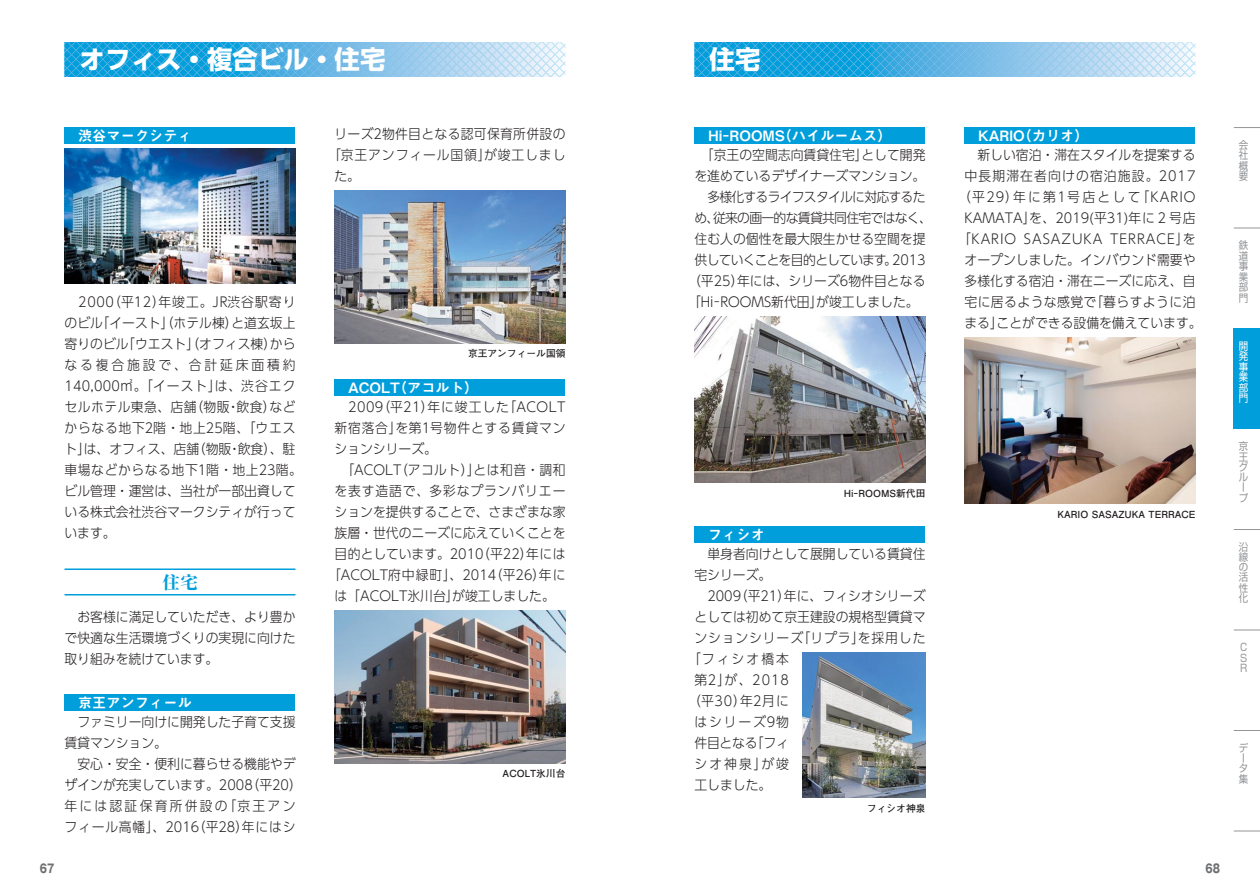
<style>
.page{position:relative;width:1260px;height:894px;background:#fff}
.page>*{position:absolute;margin:0;border:0;box-sizing:border-box;transform-origin:0 0}
.t1{font:700 25.5px "UD Shin Go Pr 6 N";color:#fff}
.t2{font:800 18px "Ryumin Pr 6 N";color:#009edb}
.t3{font:14.25px "Midashi Go Pr 6 N MB31";color:#fff}
.t4{font:300 13.5px/21px "UD Shin Go Pr 6 N";color:#231f20;scale:.95 1}
.t5{font:300 13.5px "UD Shin Go Pr 6 N";letter-spacing:.035em;color:#231f20;scale:.95 1}
.t6{font:300 13.5px "UD Shin Go Pr 6 N";letter-spacing:.07em;color:#231f20;scale:.95 1}
.t7{font:300 13.5px "UD Shin Go Pr 6 N";letter-spacing:.075em;color:#231f20;scale:.95 1}
.t8{font:300 13.5px "UD Shin Go Pr 6 N";letter-spacing:-.065em;color:#231f20;scale:.95 1}
.t9{font:300 13.5px "UD Shin Go Pr 6 N";letter-spacing:-.055em;color:#231f20;scale:.95 1}
.t10{font:300 13.5px "UD Shin Go Pr 6 N";letter-spacing:.105em;color:#231f20;scale:.95 1}
.t11{font:300 13.5px "UD Shin Go Pr 6 N";letter-spacing:-.06em;color:#231f20;scale:.95 1}
.t12{font:300 13.5px "UD Shin Go Pr 6 N";letter-spacing:.085em;color:#231f20;scale:.95 1}
.t13{font:300 13.5px "UD Shin Go Pr 6 N";letter-spacing:.03em;color:#231f20;scale:.95 1}
.t14{font:300 13.5px "UD Shin Go Pr 6 N";letter-spacing:.025em;color:#231f20;scale:.95 1}
.t15{font:300 13.5px "UD Shin Go Pr 6 N";letter-spacing:.06em;color:#231f20;scale:.95 1}
.t16{font:300 13.5px "UD Shin Go Pr 6 N";letter-spacing:.065em;color:#231f20;scale:.95 1}
.t17{font:300 13.5px "UD Shin Go Pr 6 N";letter-spacing:.145em;color:#231f20;scale:.95 1}
.t18{font:700 12px "Gothic MB101 Pr 6 N";color:#6d6e70;scale:.8 1}
.t19{font:10.5px/10.4px "Shin Go Pr 6 Regular 90 pv RKSJ V";color:#939598;text-align:justify;scale:.9 1}
.t20{font:10.5px/10.5px "Shin Go Pr 6 Regular 90 pv RKSJ V";color:#fff;text-align:justify;scale:.9 1}
.t21{font:700 9.75px "Futo Go B101 Pr 6 N";color:#231f20}
.s1{font-family:"Shin Go Pr 6 N"}
</style>
<div class="page">
<svg style="left:64px;top:42px;width:502px;height:34px;background:#66bbe6"></svg>
<div style="left:1234px;top:328px;width:26px;height:101px;background:#009edb"></div>
<svg style="left:1234px;top:529px;width:26px;height:1px"></svg>
<svg style="left:1234px;top:730px;width:26px;height:1px"></svg>
<svg style="left:1234px;top:630px;width:26px;height:1px"></svg>
<svg style="left:1234px;top:228px;width:26px;height:1px"></svg>
<svg style="left:1234px;top:127px;width:26px;height:1px"></svg>
<svg style="left:1234px;top:831px;width:26px;height:1px"></svg>
<svg style="left:694px;top:42px;width:502px;height:34px;background:#66bbe6"></svg>
<div style="left:694px;top:526px;width:232px;height:17px;background:#009edb"></div>
<div style="left:694px;top:128px;width:232px;height:16px;background:#009edb"></div>
<hr style="left:64px;top:568px;width:232px;height:2px;background:#009edb">
<hr style="left:64px;top:594px;width:232px;height:2px;background:#009edb">
<img style="left:694px;top:316px;width:232px;height:167px">
<div style="left:964px;top:128px;width:232px;height:16px;background:#009edb"></div>
<div style="left:64px;top:694px;width:232px;height:17px;background:#009edb"></div>
<div style="left:334px;top:380px;width:232px;height:16px;background:#009edb"></div>
<img style="left:334px;top:190px;width:232px;height:154px">
<div style="left:64px;top:128px;width:232px;height:16px;background:#009edb"></div>
<img style="left:64px;top:148px;width:232px;height:136px">
<img style="left:334px;top:610px;width:232px;height:154px">
<img style="left:802px;top:652px;width:124px;height:146px">
<img style="left:964px;top:338px;width:232px;height:166px">
<h1 class="t1" style="left:80px;top:50px;width:307px">オフィス・複合ビル・住宅</h1>
<h1 class="t1" style="left:710px;top:50px;width:52px">住宅</h1>
<p class="t3" style="left:78px;top:130px;width:115px">渋谷マークシティ</p>
<p class="t14" style="left:335px;top:129px;width:245px">リーズ2物件目となる認可保育所併設の</p>
<p class="t6" style="left:328px;top:150px;width:251px">「京王アンフィール国領」が竣工しまし</p>
<p class="t4" style="left:335px;top:168px;width:29px">た。</p>
<p class="t4" style="left:65px;top:294px;width:251px;text-indent:14px">2000（平12）年竣工。JR渋谷駅寄りのビル「イースト」（ホテル棟）と道玄坂上寄りのビル「ウエスト」（オフィス棟）からなる複合施設で、合計延床面積約<br>140,000㎡。「イースト」は、渋谷エクセルホテル東急、店舗（物販・飲食）などからなる地下2階・地上25階、「ウエスト」は、オフィス、店舗（物販・飲食）、駐車場などからなる地下1階・地上23階。ビル管理・運営は、当社が一部出資している株式会社渋谷マークシティが行っています。</p>
<h2 class="t2" style="left:162px;top:575px;width:37px">住宅</h2>
<p class="t4" style="left:65px;top:609px;width:245px;text-align:justify;text-indent:13px">お客様に満足していただき、より豊かで快適な生活環境づくりの実現に向けた取り組みを続けています。</p>
<p class="t3" style="left:78px;top:697px;width:115px">京王アンフィール</p>
<p class="t4" style="left:65px;top:714px;width:245px;text-indent:13px">ファミリー向けに開発した子育て支援賃貸マンション。</p>
<p class="t4" style="left:65px;top:756px;width:251px;text-align:center">安心・安全・便利に暮らせる機能やデ<br>ザインが充実しています。2008（平20）年には認証保育所併設の「京王アンフィール高幡」、2016（平28）年にはシ</p>
<p class="t21" style="left:468px;top:350px;width:99px">京王アンフィール国領</p>
<p class="t3" style="left:348px;top:382px;width:132px">ACOLT（アコルト）</p>
<p class="t5" style="left:348px;top:402px;width:230px">2009（平21）年に竣工した「ACO<span class="s1">L</span>T</p>
<p class="t15" style="left:335px;top:423px;width:245px">新宿落合」を第1号物件とする賃貸マン</p>
<p class="t4" style="left:335px;top:441px;width:109px">ションシリーズ。</p>
<p class="t5" style="left:341px;top:465px;width:237px">「ACO<span class="s1">L</span>T（アコルト）」とは和音・調和</p>
<p class="t16" style="left:335px;top:486px;width:245px">を表す造語で、多彩なプランバリエー</p>
<p class="t4" style="left:335px;top:504px;width:245px">ションを提供することで、さまざまな家</p>
<p class="t4" style="left:335px;top:525px;width:245px">族層・世代のニーズに応えていくことを</p>
<p class="t4" style="left:335px;top:546px;width:245px">目的としています。2010（平22）年には</p>
<p class="t4" style="left:328px;top:567px;width:251px">「ACO<span class="s1">L</span>T府中緑町」、2014（平26）年に</p>
<p class="t4" style="left:335px;top:588px;width:233px">は「ACO<span class="s1">L</span>T氷川台」が竣工しました。</p>
<p class="t21" style="left:503px;top:770px;width:64px">ACOLT氷川台</p>
<p class="t3" style="left:708px;top:130px;width:185px">Hi－ROOMS（ハイルームス）</p>
<p class="t4" style="left:701px;top:147px;width:238px">「京王の空間志向賃貸住宅」として開発</p>
<p class="t4" style="left:695px;top:168px;width:245px">を進めているデザイナーズマンション。</p>
<p class="t11" style="left:707px;top:192px;width:231px">多様化するライフスタイルに対応するた</p>
<p class="t9" style="left:695px;top:213px;width:251px">め、従来の画一的な賃貸共同住宅ではなく、</p>
<p class="t4" style="left:695px;top:231px;width:245px">住む人の個性を最大限生かせる空間を提</p>
<p class="t8" style="left:695px;top:255px;width:245px">供していくことを目的としています。2013</p>
<p class="t4" style="left:688px;top:273px;width:251px">（平25）年には、シリーズ6物件目となる</p>
<p class="t4" style="left:688px;top:294px;width:244px">「Hi－ROOMS新代田」が竣工しました。</p>
<p class="t3" style="left:978px;top:130px;width:112px">KARIO（カリオ）</p>
<p class="t4" style="left:977px;top:147px;width:231px">新しい宿泊・滞在スタイルを提案する</p>
<p class="t12" style="left:965px;top:171px;width:245px">中長期滞在者向けの宿泊施設。2017</p>
<p class="t10" style="left:958px;top:192px;width:251px">（平29）年に第1号店として「KARIO</p>
<p class="t4" style="left:965px;top:210px;width:245px">KAMATA」を、2019(平31)年に２号店</p>
<p class="t7" style="left:958px;top:234px;width:251px">「KARIO SASAZUKA TERRACE」を</p>
<p class="t4" style="left:965px;top:252px;width:245px">オープンしました。インバウンド需要や</p>
<p class="t4" style="left:965px;top:273px;width:245px">多様化する宿泊・滞在ニーズに応え、自</p>
<p class="t13" style="left:965px;top:297px;width:245px">宅に居るような感覚で「暮らすように泊</p>
<p class="t4" style="left:965px;top:315px;width:251px">まる」ことができる設備を備えています。</p>
<p class="t3" style="left:708px;top:529px;width:58px">フィシオ</p>
<p class="t21" style="left:844px;top:489px;width:83px">Hi－ROOMS新代田</p>
<p class="t4" style="left:695px;top:546px;width:245px;text-indent:13px">単身者向けとして展開している賃貸住宅シリーズ。</p>
<p class="t4" style="left:707px;top:588px;width:231px">2009（平21）年に、フィシオシリーズ</p>
<p class="t4" style="left:695px;top:609px;width:245px">としては初めて京王建設の規格型賃貸マ</p>
<p class="t6" style="left:695px;top:633px;width:245px">ンションシリーズ「リプラ」を採用した</p>
<p class="t4" style="left:688px;top:651px;width:108px">「フィシオ橋本</p>
<p class="t4" style="left:695px;top:672px;width:101px">第2」が、2018</p>
<p class="t4" style="left:688px;top:693px;width:108px">（平30）年2月に</p>
<p class="t17" style="left:695px;top:717px;width:101px">はシリーズ9物</p>
<p class="t4" style="left:695px;top:735px;width:101px">件目となる「フィ</p>
<p class="t4" style="left:695px;top:756px;width:101px">シオ神泉」が竣</p>
<p class="t4" style="left:695px;top:777px;width:83px">工しました。</p>
<p class="t21" style="left:867px;top:804px;width:60px">フィシオ神泉</p>
<p class="t21" style="left:1058px;top:510px;width:139px">KARIO SASAZUKA TERRACE</p>
<p class="t18" style="left:40px;top:864px;width:20px">67</p>
<p class="t18" style="left:1205px;top:864px;width:20px">68</p>
<p class="t19" style="left:1239px;top:141px;width:12px">会社概要</p>
<p class="t19" style="left:1239px;top:241px;width:12px">鉄道事業部門</p>
<p class="t20" style="left:1239px;top:342px;width:12px">開発事業部門</p>
<p class="t19" style="left:1239px;top:443px;width:12px;text-align:left">京王グループ</p>
<p class="t19" style="left:1239px;top:543px;width:12px">沿線の活性化</p>
<p class="t19" style="left:1240px;top:643px;width:9px">C S R</p>
<p class="t19" style="left:1239px;top:744px;width:12px;text-align:left">データ集</p>
</div>
